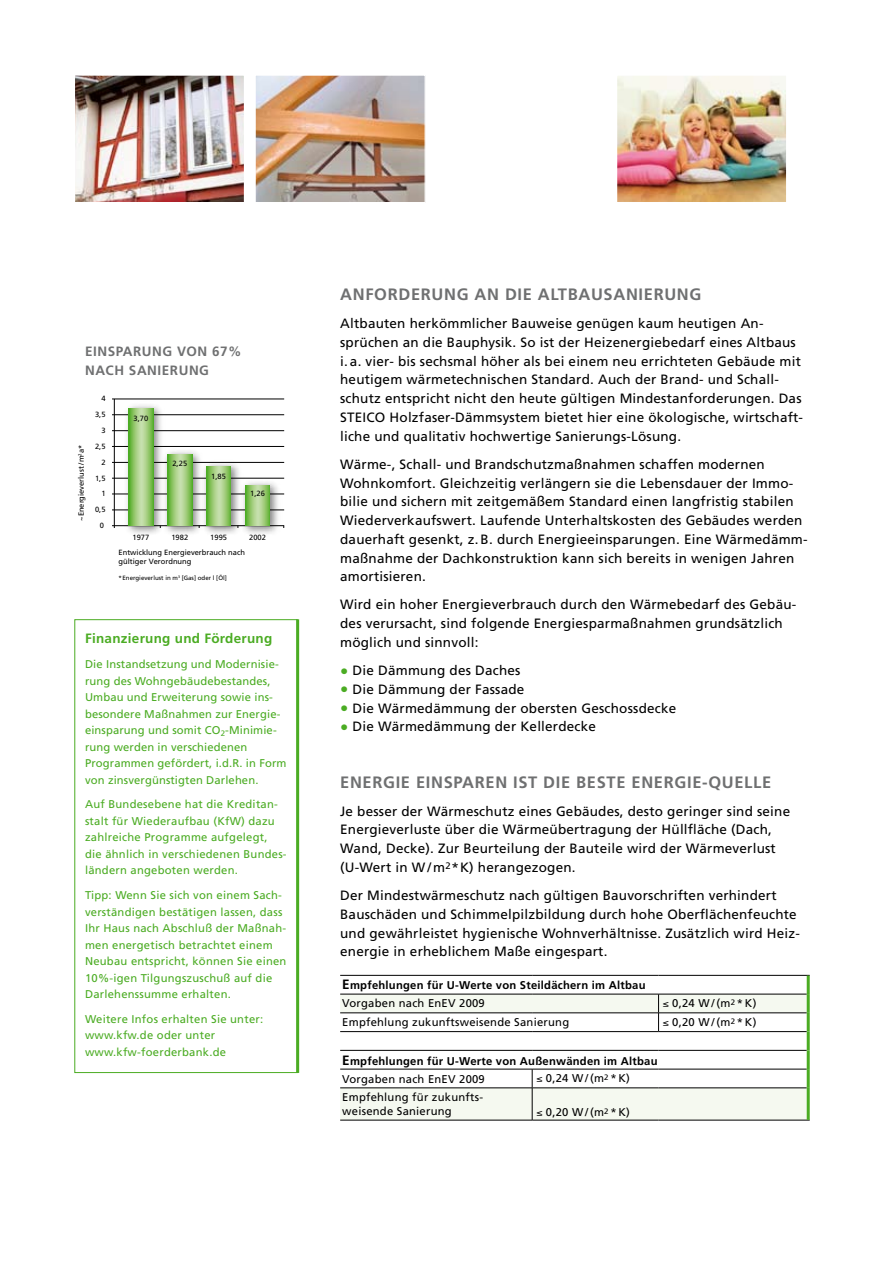
<style>
.page{position:relative;width:893px;height:1263px;background:#fff}
.page>*{position:absolute;margin:0;border:0;box-sizing:border-box;transform-origin:0 0}
.t1{font:700 16.5px "Frutiger";letter-spacing:.04em;color:#6f7071}
.t2{font:13.5px/18.8px "Frutiger";letter-spacing:.015em;color:#000}
.t3{font:700 13.5px/18.8px "Frutiger";letter-spacing:.04em;color:#6f7071}
.t4{font:700 13.5px "Frutiger";letter-spacing:.02em;color:#4bac23}
.t5{font:11.25px/16.5px "Frutiger";letter-spacing:.02em;color:#4bac23}
.t6{font:700 11.25px/17.9px "Frutiger";letter-spacing:.02em;color:#000}
.t7{font:11.25px/13.5px "Frutiger";letter-spacing:.02em;color:#000}
.t8{font:7.5px/9px "Frutiger";color:#000}
.t9{font:6.15px "Frutiger";color:#000}
.s1{font-size:16.5px;color:#4bac23}
.s2{font-size:13.5px}
.s3{font-weight:400}
</style>
<div class="page">
<div style="left:74px;top:619px;width:224px;height:454px;background:#fff;border:1px solid #4bac23"></div>
<hr style="left:296px;top:619px;width:3px;height:454px;background:#4bac23">
<hr style="left:114px;top:399px;width:1px;height:129px;background:#000">
<hr style="left:112px;top:399px;width:172px;height:1px;background:#000">
<hr style="left:112px;top:414px;width:172px;height:1px;background:#000">
<hr style="left:112px;top:430px;width:172px;height:1px;background:#000">
<hr style="left:112px;top:446px;width:172px;height:1px;background:#000">
<hr style="left:112px;top:462px;width:172px;height:1px;background:#000">
<hr style="left:112px;top:478px;width:172px;height:1px;background:#000">
<hr style="left:112px;top:494px;width:172px;height:1px;background:#000">
<hr style="left:112px;top:510px;width:172px;height:1px;background:#000">
<hr style="left:112px;top:525px;width:172px;height:1px;background:#000">
<img style="left:121px;top:405px;width:45px;height:129px">
<svg style="left:129px;top:408px;width:24px;height:118px;background:#99ca75"></svg>
<img style="left:160px;top:446px;width:39px;height:88px">
<svg style="left:168px;top:454px;width:24px;height:72px;background:#99ca75"></svg>
<img style="left:199px;top:458px;width:46px;height:76px">
<svg style="left:206px;top:466px;width:25px;height:60px"></svg>
<img style="left:238px;top:477px;width:46px;height:57px">
<svg style="left:245px;top:485px;width:25px;height:41px"></svg>
<img style="left:76px;top:76px;width:167px;height:125px">
<div style="left:74px;top:74px;width:171px;height:129px;border:1px solid #fff"></div>
<img style="left:256px;top:76px;width:168px;height:125px">
<div style="left:254px;top:74px;width:172px;height:129px;border:1px solid #fff"></div>
<img style="left:618px;top:76px;width:167px;height:125px">
<div style="left:616px;top:74px;width:171px;height:129px;border:1px solid #fff"></div>
<svg style="left:340px;top:995px;width:467px;height:125px"></svg>
<hr style="left:340px;top:975px;width:192px;height:1px;background:#000">
<hr style="left:532px;top:975px;width:127px;height:1px;background:#000">
<hr style="left:659px;top:975px;width:151px;height:1px;background:#000">
<hr style="left:340px;top:994px;width:192px;height:1px;background:#000">
<hr style="left:532px;top:994px;width:127px;height:1px;background:#000">
<hr style="left:659px;top:994px;width:148px;height:1px;background:#000">
<hr style="left:340px;top:1012px;width:192px;height:1px;background:#000">
<hr style="left:532px;top:1012px;width:127px;height:1px;background:#000">
<hr style="left:659px;top:1012px;width:148px;height:1px;background:#000">
<svg style="left:658px;top:994px;width:1px;height:37px"></svg>
<hr style="left:340px;top:1031px;width:192px;height:1px;background:#000">
<hr style="left:532px;top:1031px;width:127px;height:1px;background:#000">
<hr style="left:659px;top:1031px;width:148px;height:1px;background:#000">
<hr style="left:340px;top:1050px;width:192px;height:1px;background:#000">
<hr style="left:532px;top:1050px;width:127px;height:1px;background:#000">
<hr style="left:659px;top:1050px;width:148px;height:1px;background:#000">
<hr style="left:340px;top:1069px;width:192px;height:1px;background:#000">
<hr style="left:532px;top:1069px;width:127px;height:1px;background:#000">
<svg style="left:532px;top:1069px;width:1px;height:18px"></svg>
<hr style="left:659px;top:1069px;width:148px;height:1px;background:#000">
<hr style="left:340px;top:1087px;width:192px;height:1px;background:#000">
<hr style="left:532px;top:1087px;width:127px;height:1px;background:#000">
<hr style="left:532px;top:1088px;width:1px;height:32px;background:#000">
<hr style="left:659px;top:1087px;width:148px;height:1px;background:#000">
<hr style="left:340px;top:1120px;width:192px;height:1px;background:#000">
<hr style="left:532px;top:1120px;width:127px;height:1px;background:#000">
<hr style="left:659px;top:1120px;width:151px;height:1px;background:#000">
<hr style="left:807px;top:994px;width:3px;height:19px;background:#4bac23">
<hr style="left:807px;top:1013px;width:3px;height:18px;background:#4bac23">
<hr style="left:807px;top:1069px;width:3px;height:19px;background:#4bac23">
<hr style="left:807px;top:1088px;width:3px;height:32px;background:#4bac23">
<hr style="left:807px;top:1031px;width:3px;height:19px;background:#4bac23">
<hr style="left:807px;top:1050px;width:3px;height:19px;background:#4bac23">
<hr style="left:807px;top:975px;width:3px;height:19px;background:#4bac23">
<p class="t3" style="left:85px;top:342px;width:158px">Einsparung von 67% nach Sanierung</p>
<p class="t8" style="left:77px;top:521px;width:78px;rotate:-90deg">~Energieverlust/m<sup>2</sup>a*</p>
<p class="t8" style="left:101px;top:394px;width:6px">4</p>
<p class="t8" style="left:95px;top:410px;width:12px">3,5</p>
<p class="t8" style="left:101px;top:426px;width:6px">3</p>
<p class="t8" style="left:95px;top:442px;width:12px">2,5</p>
<p class="t8" style="left:101px;top:458px;width:6px">2</p>
<p class="t8" style="left:95px;top:473px;width:12px">1,5</p>
<p class="t8" style="left:101px;top:489px;width:6px">1</p>
<p class="t8" style="left:95px;top:505px;width:12px">0,5</p>
<p class="t8" style="left:100px;top:521px;width:6px">0</p>
<p class="t8" style="left:133px;top:413px;width:16px">3,70</p>
<p class="t8" style="left:133px;top:533px;width:18px">1977</p>
<p class="t8" style="left:172px;top:459px;width:16px">2,25</p>
<p class="t8" style="left:171px;top:533px;width:18px">1982</p>
<p class="t8" style="left:211px;top:471px;width:16px">1,85</p>
<p class="t8" style="left:210px;top:533px;width:18px">1995</p>
<p class="t8" style="left:250px;top:489px;width:16px">1,26</p>
<p class="t8" style="left:249px;top:533px;width:18px">2002</p>
<p class="t8" style="left:119px;top:548px;width:128px">Entwicklung Energieverbrauch nach gültiger Verordnung</p>
<p class="t9" style="left:119px;top:574px;width:110px">*Energieverlust in m<sup>3</sup> [Gas] oder l [Öl]</p>
<p class="t4" style="left:85px;top:631px;width:189px">Finanzierung und Förderung</p>
<p class="t5" style="left:85px;top:656px;width:203px">Die Instandsetzung und Modernisie&shy;rung des Wohngebäudebestandes, Umbau und Erweiterung sowie ins&shy;besondere Maßnahmen zur Energie&shy;einsparung und somit CO<sub>2</sub>-Minimie&shy;rung werden in verschiedenen Programmen gefördert, i.d.R. in Form von zinsvergünstigten Darlehen.</p>
<p class="t5" style="left:85px;top:796px;width:203px">Auf Bundesebene hat die Kreditan&shy;stalt für Wiederaufbau (KfW) dazu zahlreiche Programme aufgelegt, die ähnlich in verschiedenen Bundes&shy;ländern angeboten werden.</p>
<p class="t5" style="left:85px;top:887px;width:203px">Tipp: Wenn Sie sich von einem Sach&shy;verständigen bestätigen lassen, dass Ihr Haus nach Abschluß der Maßnah&shy;men energetisch betrachtet einem Neubau entspricht, können Sie einen 10%-igen Tilgungszuschuß auf die Darlehenssumme erhalten.</p>
<p class="t5" style="left:85px;top:1011px;width:180px">Weitere Infos erhalten Sie unter: www.kfw.de oder unter www.kfw-foerderbank.de</p>
<p class="t1" style="left:340px;top:285px;width:363px">Anforderung an die Altbausanierung</p>
<p class="t2" style="left:340px;top:314px;width:464px">Altbauten herkömmlicher Bauweise genügen kaum heutigen An&shy;sprüchen an die Bauphysik. So ist der Heizenergiebedarf eines Altbaus i. a. vier- bis sechsmal höher als bei einem neu errichteten Gebäude mit heutigem wärmetechnischen Standard. Auch der Brand- und Schall&shy;schutz entspricht nicht den heute gültigen Mindestanforderungen. Das STEICO Holzfaser-Dämmsystem bietet hier eine ökologische, wirtschaft&shy;liche und qualitativ hochwertige Sanierungs-Lösung.</p>
<p class="t2" style="left:340px;top:455px;width:469px">Wärme-, Schall- und Brandschutzmaßnahmen schaffen modernen Wohnkomfort. Gleichzeitig verlängern sie die Lebensdauer der Immo&shy;bilie und sichern mit zeitgemäßem Standard einen langfristig stabilen Wiederverkaufswert. Laufende Unterhaltskosten des Gebäudes werden dauerhaft gesenkt, z. B. durch Energieeinsparungen. Eine Wärmedämm&shy;maßnahme der Dachkonstruktion kann sich bereits in wenigen Jahren amortisieren.</p>
<p class="t2" style="left:340px;top:595px;width:458px">Wird ein hoher Energieverbrauch durch den Wärmebedarf des Gebäu&shy;des verursacht, sind folgende Energiesparmaßnahmen grundsätzlich möglich und sinnvoll:</p>
<p class="t2" style="left:340px;top:661px;width:182px"><span class="s1">•</span> Die Dämmung des Daches</p>
<p class="t2" style="left:340px;top:680px;width:186px"><span class="s1">•</span> Die Dämmung der Fassade</p>
<p class="t2" style="left:340px;top:699px;width:338px"><span class="s1">•</span> Die Wärmedämmung der obersten Geschossdecke</p>
<p class="t2" style="left:340px;top:717px;width:257px"><span class="s1">•</span> Die Wärmedämmung der Kellerdecke</p>
<p class="t1" style="left:340px;top:772px;width:430px">ENERGie einsparen ist die beste energie-quelle</p>
<p class="t2" style="left:340px;top:802px;width:451px">Je besser der Wärmeschutz eines Gebäudes, desto geringer sind seine Energieverluste über die Wärmeübertragung der Hüllfläche (Dach, Wand, Decke). Zur Beurteilung der Bauteile wird der Wärmeverlust (U-Wert in W/ m<sup>2</sup>*K) herangezogen.</p>
<p class="t2" style="left:340px;top:886px;width:460px">Der Mindestwärmeschutz nach gültigen Bauvorschriften verhindert Bauschäden und Schimmelpilzbildung durch hohe Oberflächenfeuchte und gewährleistet hygienische Wohnverhältnisse. Zusätzlich wird Heiz&shy;energie in erheblichem Maße eingespart.</p>
<p class="t6" style="left:342px;top:977px;width:305px"><span class="s2">E</span>mpfehlungen für U-Werte von Steildächern im Altbau<br><span class="s3">Vorgaben nach EnEV 2009</span></p>
<p class="t7" style="left:663px;top:997px;width:95px">≤ 0,24 W/(m<sup>2</sup> *K)</p>
<p class="t7" style="left:342px;top:1016px;width:228px">Empfehlung zukunftsweisende Sanierung</p>
<p class="t7" style="left:663px;top:1015px;width:95px">≤ 0,20 W/(m<sup>2</sup> *K)</p>
<p class="t6" style="left:342px;top:1051px;width:317px"><span class="s2">E</span>mpfehlungen für U-Werte von Außenwänden im Altbau<br><span class="s3">Vorgaben nach EnEV 2009</span></p>
<p class="t7" style="left:536px;top:1072px;width:95px">≤ 0,24 W/(m<sup>2</sup> *K)</p>
<p class="t7" style="left:342px;top:1091px;width:142px">Empfehlung für zukunfts&shy;weisende Sanierung</p>
<p class="t7" style="left:536px;top:1105px;width:95px">≤ 0,20 W/(m<sup>2</sup> *K)</p>
</div>
